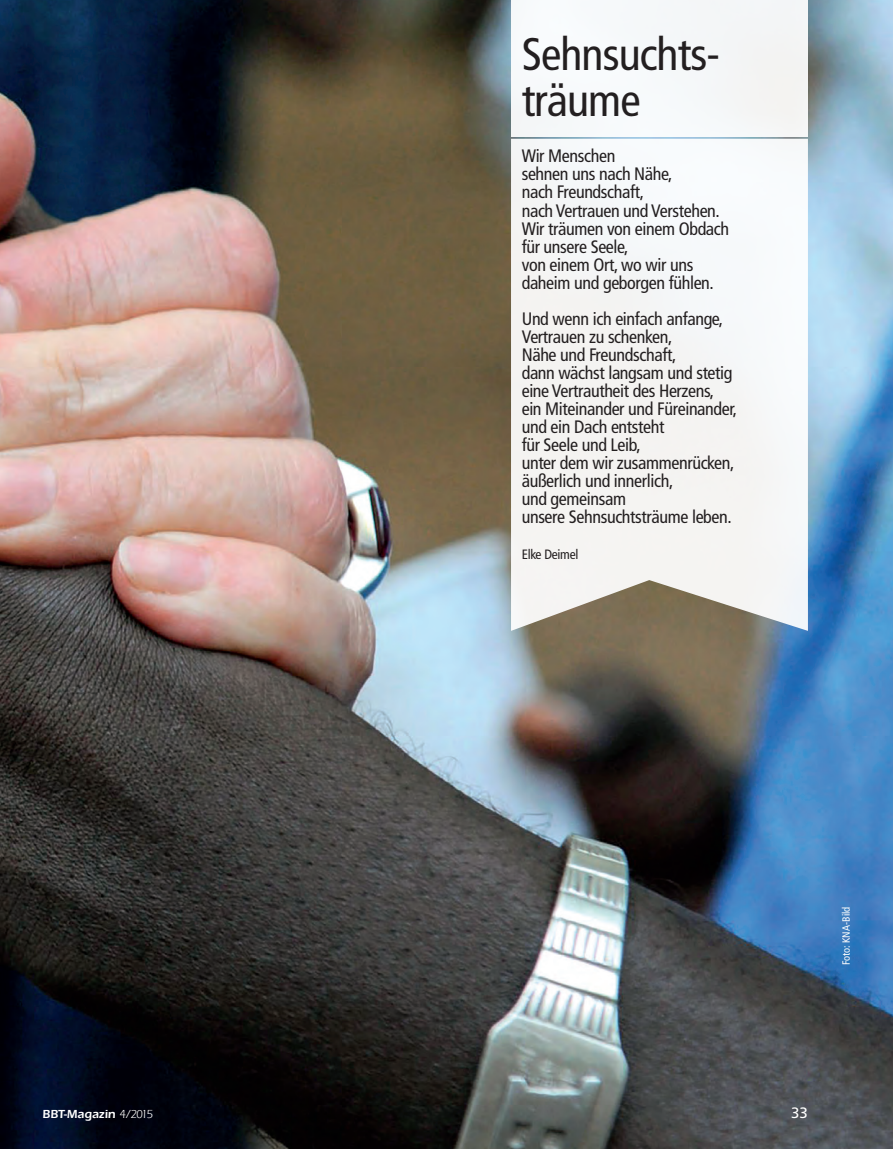
<style>
.page{position:relative;width:893px;height:1149px;background:#fff}
.page>*{position:absolute;margin:0;border:0;box-sizing:border-box;transform-origin:0 0}
.t1{font:condensed 45.75px/45.8px "Frutiger LT Pro";letter-spacing:-.02em;color:#231f20}
.t2{font:condensed 18px/18px "Frutiger LT Pro";letter-spacing:-.02em;color:#231f20}
.t3{font:15px "Frutiger";color:#fff}
.t4{font:condensed 13.5px "Frutiger LT Pro";letter-spacing:-.02em;color:#231f20}
.t5{font:600 12px "ITC Eras LT";color:#fff}
.t6{font:condensed 10.5px "Frutiger LT Pro";color:#fff}
.s1{font-weight:400}
</style>
<div class="page">
<img style="left:0;top:0;width:893px;height:1148px">
<svg style="left:511px;top:139px;width:297px;height:491px;fill:#f5f4f3"></svg>
<div style="left:511px;top:0;width:297px;height:137px;background:#f5f8f9"></div>
<h1 class="t1" style="left:522px;top:32px;width:196px">Sehnsuchts&shy;träume</h1>
<p class="t2" style="left:522px;top:147px;width:209px">Wir Menschen<br>sehnen uns nach Nähe,<br>nach Freundschaft,<br>nach Vertrauen und Verstehen.<br>Wir träumen von einem Obdach für unsere Seele,<br>von einem Ort, wo wir uns daheim und geborgen fühlen.</p>
<p class="t2" style="left:522px;top:309px;width:217px">Und wenn ich einfach anfange,<br>Vertrauen zu schenken,<br>Nähe und Freundschaft,<br>dann wächst langsam und stetig eine Vertrautheit des Herzens, ein Miteinander und Füreinander, und ein Dach entsteht<br>für Seele und Leib,<br>unter dem wir zusammenrücken, äußerlich und innerlich,<br>und gemeinsam<br>unsere Sehnsuchtsträume leben.</p>
<p class="t4" style="left:522px;top:546px;width:58px">Elke Deimel</p>
<p class="t6" style="left:840px;top:964px;width:60px;rotate:-90deg">Foto: KNA-Bild</p>
<p class="t5" style="left:43px;top:1106px;width:112px">BBT-Magazin <span class="s1">4/2015</span></p>
<p class="t3" style="left:791px;top:1103px;width:18px">33</p>
</div>
